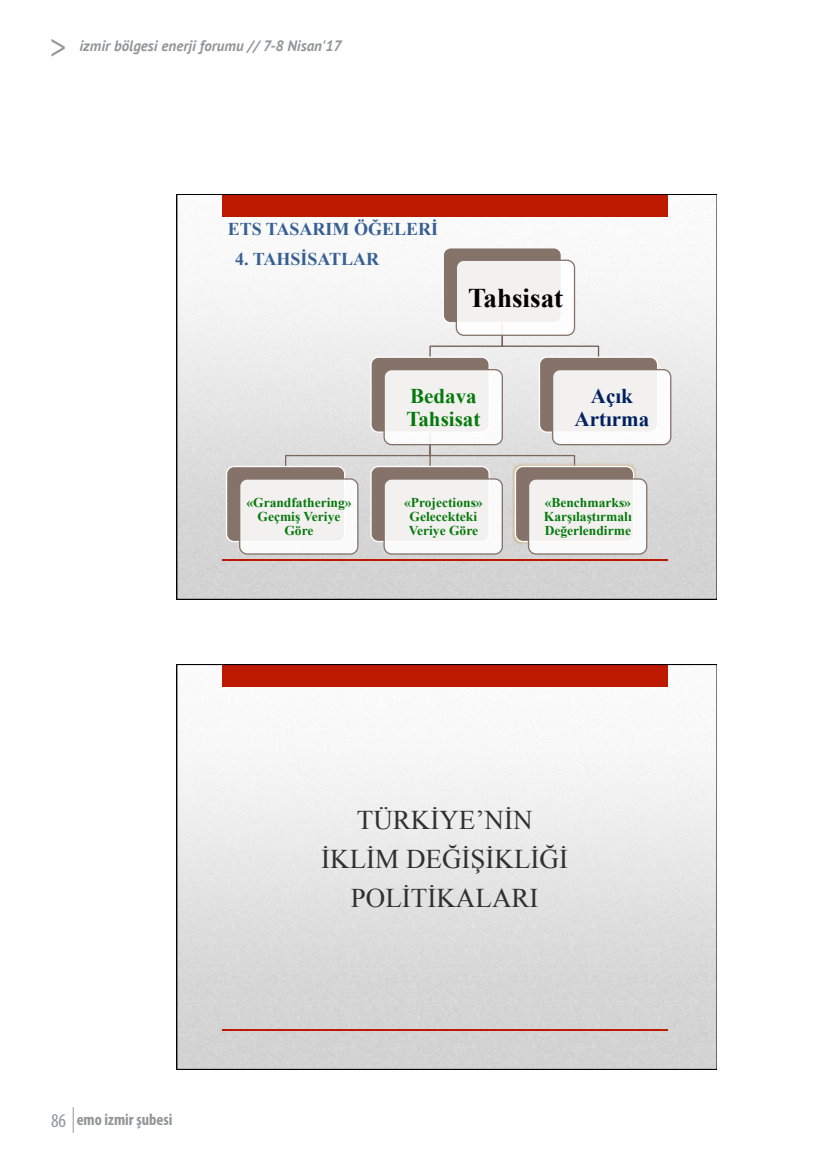
<style>
.page{position:relative;width:830px;height:1170px;background:#fff}
.page>*{position:absolute;margin:0;border:0;box-sizing:border-box;transform-origin:0 0}
.t1{font:27px/38.8px "Times New Roman";color:#303030;text-align:center}
.t2{font:700 27px "Times New Roman";color:#000}
.t3{font:700 21px/22.5px "Times New Roman";color:#05790b}
.t4{font:700 21px/22.5px "Times New Roman";color:#002060;text-align:center}
.t5{font:700 18px "Times New Roman";color:#376092}
.t6{font:700 condensed 16.5px "Myriad Pro";color:#939598}
.t7{font:italic 700 15px "PT Sans";color:#939598}
.t8{font:700 13.5px/14.2px "Times New Roman";color:#05790b;text-align:center}
.s1{font-family:"Apex New";font-weight:400;font-style:normal;font-size:33px}
.s2{font-weight:400;font-size:19.5px}
</style>
<div class="page">
<svg style="left:73px;top:1107px;width:1px;height:25px"></svg>
<svg style="left:176px;top:194px;width:540px;height:405px"></svg>
<svg style="left:176px;top:664px;width:540px;height:405px"></svg>
<p class="t7" style="left:50px;top:36px;width:293px"><span class="s1">&gt;</span> izmir bölgesi enerji forumu // 7-8 Nisan'17</p>
<h3 class="t5" style="left:227px;top:216px;width:212px">ETS TASARIM ÖĞELERİ</h3>
<h3 class="t5" style="left:235px;top:246px;width:146px">4. TAHSİSATLAR</h3>
<h1 class="t2" style="left:468px;top:279px;width:97px">Tahsisat</h1>
<h2 class="t3" style="left:406px;top:384px;width:75px">Bedava<br>Tahsisat</h2>
<h2 class="t4" style="left:574px;top:384px;width:76px">Açık<br>Artırma</h2>
<p class="t8" style="left:246px;top:494px;width:107px">«Grandfathering»<br>Geçmiş Veriye<br>Göre</p>
<p class="t8" style="left:404px;top:494px;width:80px">«Projections»<br>Gelecekteki<br>Veriye Göre</p>
<p class="t8" style="left:543px;top:494px;width:89px;text-align:justify">«Benchmarks» Karşılaştırmalı Değerlendirme</p>
<p class="t6" style="left:51px;top:1109px;width:123px"><span class="s2">86</span> emo izmir şubesi</p>
<h1 class="t1" style="left:321px;top:800px;width:248px">TÜRKİYE’NİN<br>İKLİM DEĞİŞİKLİĞİ<br>POLİTİKALARI</h1>
</div>
